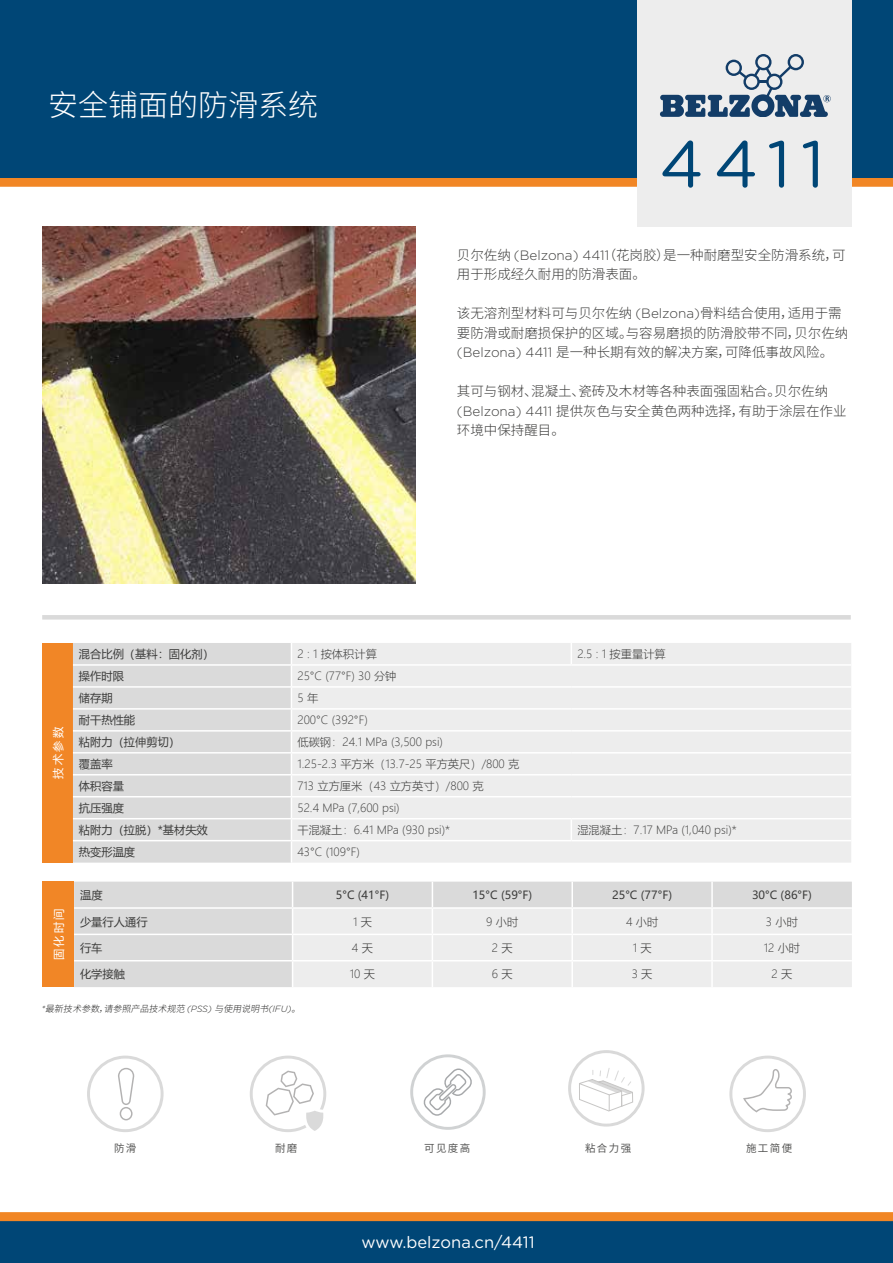
<style>
.page{position:relative;width:893px;height:1263px;background:#fff}
.page>*{position:absolute;margin:0;border:0;box-sizing:border-box;transform-origin:0 0}
.t1{font:66px "Gotham Rounded";color:#004676}
.t2{font:300 30px "Noto Sans CJ Ksc";color:#fff}
.t3{font:16.5px "Gotham Rounded";color:#fff}
.t4{font:300 13.5px/19.5px "Noto Sans CJ Ksc";color:#3c3c3b}
.t5{font:300 11.25px "Microsoft Ya Hei";color:#3c3c3b}
.t6{font:11.25px "Microsoft Ya Hei";color:#3c3c3b}
.t7{font:11.25px "Microsoft Ya Hei";letter-spacing:.2em;color:#fff}
.t8{font:10.5px "Noto Sans CJ Ksc";letter-spacing:.13em;color:#575756}
.t9{font:italic 300 9px "Noto Sans CJ Ksc";color:#282827}
.s1{font-family:"Gotham Rounded"}
</style>
<div class="page">
<div style="left:0;top:178px;width:893px;height:9px;background:#f18625"></div>
<div style="left:0;top:0;width:893px;height:178px;background:#004676"></div>
<div style="left:0;top:1220px;width:893px;height:43px;background:#004676"></div>
<img style="left:43px;top:226px;width:372px;height:357px">
<hr style="left:42px;top:615px;width:809px;height:4px;background:#dadada">
<div style="left:638px;top:0;width:214px;height:226px;background:#ededed"></div>
<svg style="left:660px;top:54px;width:170px;height:63px"></svg>
<div style="left:0;top:1212px;width:893px;height:9px;background:#f18625"></div>
<svg style="left:87px;top:1055px;width:77px;height:77px"></svg>
<svg style="left:250px;top:1055px;width:76px;height:77px"></svg>
<svg style="left:729px;top:1055px;width:77px;height:77px"></svg>
<svg style="left:568px;top:1050px;width:77px;height:76px"></svg>
<svg style="left:410px;top:1054px;width:76px;height:76px"></svg>
<div style="left:43px;top:643px;width:30px;height:220px;background:#f18626"></div>
<div style="left:73px;top:643px;width:218px;height:220px;background:#dadada"></div>
<div style="left:292px;top:643px;width:559px;height:220px;background:#ededed"></div>
<svg style="left:571px;top:643px;width:1px;height:21px"></svg>
<hr style="left:571px;top:664px;width:280px;height:2px;background:#fff">
<hr style="left:73px;top:664px;width:218px;height:2px;background:#fff">
<hr style="left:291px;top:664px;width:280px;height:2px;background:#fff">
<hr style="left:73px;top:686px;width:218px;height:2px;background:#fff">
<hr style="left:291px;top:686px;width:280px;height:2px;background:#fff">
<hr style="left:571px;top:686px;width:280px;height:2px;background:#fff">
<hr style="left:73px;top:708px;width:218px;height:2px;background:#fff">
<hr style="left:291px;top:708px;width:280px;height:2px;background:#fff">
<hr style="left:571px;top:708px;width:280px;height:2px;background:#fff">
<hr style="left:73px;top:730px;width:218px;height:2px;background:#fff">
<hr style="left:291px;top:730px;width:280px;height:2px;background:#fff">
<hr style="left:571px;top:730px;width:280px;height:2px;background:#fff">
<hr style="left:73px;top:752px;width:218px;height:1px;background:#fff">
<hr style="left:291px;top:752px;width:280px;height:1px;background:#fff">
<hr style="left:571px;top:752px;width:280px;height:1px;background:#fff">
<hr style="left:73px;top:774px;width:218px;height:1px;background:#fff">
<hr style="left:291px;top:774px;width:280px;height:1px;background:#fff">
<hr style="left:571px;top:774px;width:280px;height:1px;background:#fff">
<hr style="left:73px;top:796px;width:218px;height:1px;background:#fff">
<hr style="left:291px;top:796px;width:280px;height:1px;background:#fff">
<hr style="left:571px;top:796px;width:280px;height:1px;background:#fff">
<hr style="left:73px;top:818px;width:218px;height:1px;background:#fff">
<hr style="left:291px;top:818px;width:280px;height:1px;background:#fff">
<hr style="left:571px;top:818px;width:280px;height:1px;background:#fff">
<svg style="left:571px;top:819px;width:1px;height:21px"></svg>
<hr style="left:571px;top:840px;width:280px;height:1px;background:#fff">
<hr style="left:73px;top:840px;width:218px;height:1px;background:#fff">
<hr style="left:291px;top:840px;width:280px;height:1px;background:#fff">
<div style="left:43px;top:882px;width:31px;height:105px;background:#f18626"></div>
<div style="left:74px;top:882px;width:218px;height:105px;background:#dadada"></div>
<hr style="left:74px;top:907px;width:219px;height:2px;background:#fff">
<hr style="left:74px;top:934px;width:219px;height:1px;background:#fff">
<hr style="left:74px;top:960px;width:219px;height:1px;background:#fff">
<svg style="left:292px;top:882px;width:560px;height:105px;background:#eaeaea"></svg>
<hr style="left:572px;top:960px;width:140px;height:1px;background:#fff">
<hr style="left:712px;top:960px;width:140px;height:1px;background:#fff">
<hr style="left:711px;top:961px;width:2px;height:26px;background:#fff">
<h2 class="t2" style="left:48px;top:88px;width:272px">安全铺面的防滑系统</h2>
<h1 class="t1" style="left:659px;top:119px;width:166px">4411</h1>
<p class="t4" style="left:457px;top:245px;width:390px">贝尔佐纳 <span class="s1">(Belzona) 4411</span>（花岗胶）是一种耐磨型安全防滑系统，可用于形成经久耐用的防滑表面。</p>
<p class="t4" style="left:457px;top:304px;width:393px">该无溶剂型材料可与贝尔佐纳 <span class="s1">(Belzona)</span>骨料结合使用，适用于需要防滑或耐磨损保护的区域。与容易磨损的防滑胶带不同，贝尔佐纳<span class="s1">(Belzona) 4411</span> 是一种长期有效的解决方案，可降低事故风险。</p>
<p class="t4" style="left:457px;top:382px;width:391px">其可与钢材、混凝土、瓷砖及木材等各种表面强固粘合。贝尔佐纳<span class="s1">(Belzona) 4411</span> 提供灰色与安全黄色两种选择，有助于涂层在作业环境中保持醒目。</p>
<p class="t7" style="left:51px;top:779px;width:53px;rotate:-90deg">技术参数</p>
<p class="t7" style="left:51px;top:960px;width:53px;rotate:-90deg">固化时间</p>
<p class="t6" style="left:79px;top:647px;width:137px">混合比例（基料：固化剂）</p>
<p class="t5" style="left:297px;top:647px;width:81px">2 : 1 按体积计算</p>
<p class="t5" style="left:577px;top:647px;width:90px">2.5 : 1 按重量计算</p>
<p class="t6" style="left:79px;top:669px;width:47px">操作时限</p>
<p class="t5" style="left:297px;top:669px;width:101px">25°C (77°F) 30 分钟</p>
<p class="t6" style="left:79px;top:691px;width:35px">储存期</p>
<p class="t5" style="left:297px;top:691px;width:22px">5 年</p>
<p class="t6" style="left:79px;top:713px;width:58px">耐干热性能</p>
<p class="t5" style="left:297px;top:713px;width:72px">200°C (392°F)</p>
<p class="t6" style="left:79px;top:735px;width:103px">粘附力（拉伸剪切）</p>
<p class="t5" style="left:297px;top:735px;width:147px">低碳钢：24.1 MPa (3,500 psi)</p>
<p class="t6" style="left:79px;top:757px;width:35px">覆盖率</p>
<p class="t5" style="left:297px;top:757px;width:223px">1.25-2.3 平方米（13.7-25 平方英尺）/800 克</p>
<p class="t6" style="left:79px;top:778px;width:47px">体积容量</p>
<p class="t5" style="left:297px;top:779px;width:188px">713 立方厘米（43 立方英寸）/800 克</p>
<p class="t6" style="left:79px;top:800px;width:47px">抗压强度</p>
<p class="t5" style="left:297px;top:801px;width:104px">52.4 MPa (7,600 psi)</p>
<p class="t6" style="left:79px;top:822px;width:130px">粘附力（拉脱）*基材失效</p>
<p class="t5" style="left:297px;top:823px;width:154px">干混凝土：6.41 MPa (930 psi)*</p>
<p class="t5" style="left:577px;top:823px;width:161px">湿混凝土：7.17 MPa (1,040 psi)*</p>
<p class="t6" style="left:79px;top:844px;width:58px">热变形温度</p>
<p class="t5" style="left:297px;top:844px;width:64px">43°C (109°F)</p>
<p class="t6" style="left:80px;top:888px;width:24px">温度</p>
<p class="t6" style="left:336px;top:888px;width:55px">5°C (41°F)</p>
<p class="t6" style="left:472px;top:888px;width:61px">15°C (59°F)</p>
<p class="t6" style="left:612px;top:888px;width:61px">25°C (77°F)</p>
<p class="t6" style="left:752px;top:888px;width:61px">30°C (86°F)</p>
<p class="t6" style="left:80px;top:914px;width:69px">少量行人通行</p>
<p class="t5" style="left:353px;top:914px;width:20px">1 天</p>
<p class="t5" style="left:486px;top:914px;width:34px">9 小时</p>
<p class="t5" style="left:626px;top:914px;width:34px">4 小时</p>
<p class="t5" style="left:766px;top:914px;width:34px">3 小时</p>
<p class="t6" style="left:80px;top:940px;width:24px">行车</p>
<p class="t5" style="left:352px;top:940px;width:23px">4 天</p>
<p class="t5" style="left:492px;top:940px;width:22px">2 天</p>
<p class="t5" style="left:633px;top:940px;width:20px">1 天</p>
<p class="t5" style="left:764px;top:940px;width:38px">12 小时</p>
<p class="t6" style="left:80px;top:967px;width:46px">化学接触</p>
<p class="t5" style="left:350px;top:967px;width:27px">10 天</p>
<p class="t5" style="left:492px;top:967px;width:22px">6 天</p>
<p class="t5" style="left:632px;top:967px;width:22px">3 天</p>
<p class="t5" style="left:771px;top:967px;width:22px">2 天</p>
<p class="t9" style="left:41px;top:1003px;width:265px"><span class="s1">*</span> 最新技术参数，请参照产品技术规范 <span class="s1">(P S S)</span> 与使用说明书<span class="s1">(I F U)</span> 。</p>
<p class="t8" style="left:114px;top:1142px;width:24px">防滑</p>
<p class="t8" style="left:275px;top:1142px;width:24px">耐磨</p>
<p class="t8" style="left:424px;top:1142px;width:48px">可见度高</p>
<p class="t8" style="left:585px;top:1142px;width:48px">粘合力强</p>
<p class="t8" style="left:746px;top:1142px;width:48px">施工简便</p>
<p class="t3" style="left:361px;top:1231px;width:175px">www.belzona.cn/4411</p>
</div>
